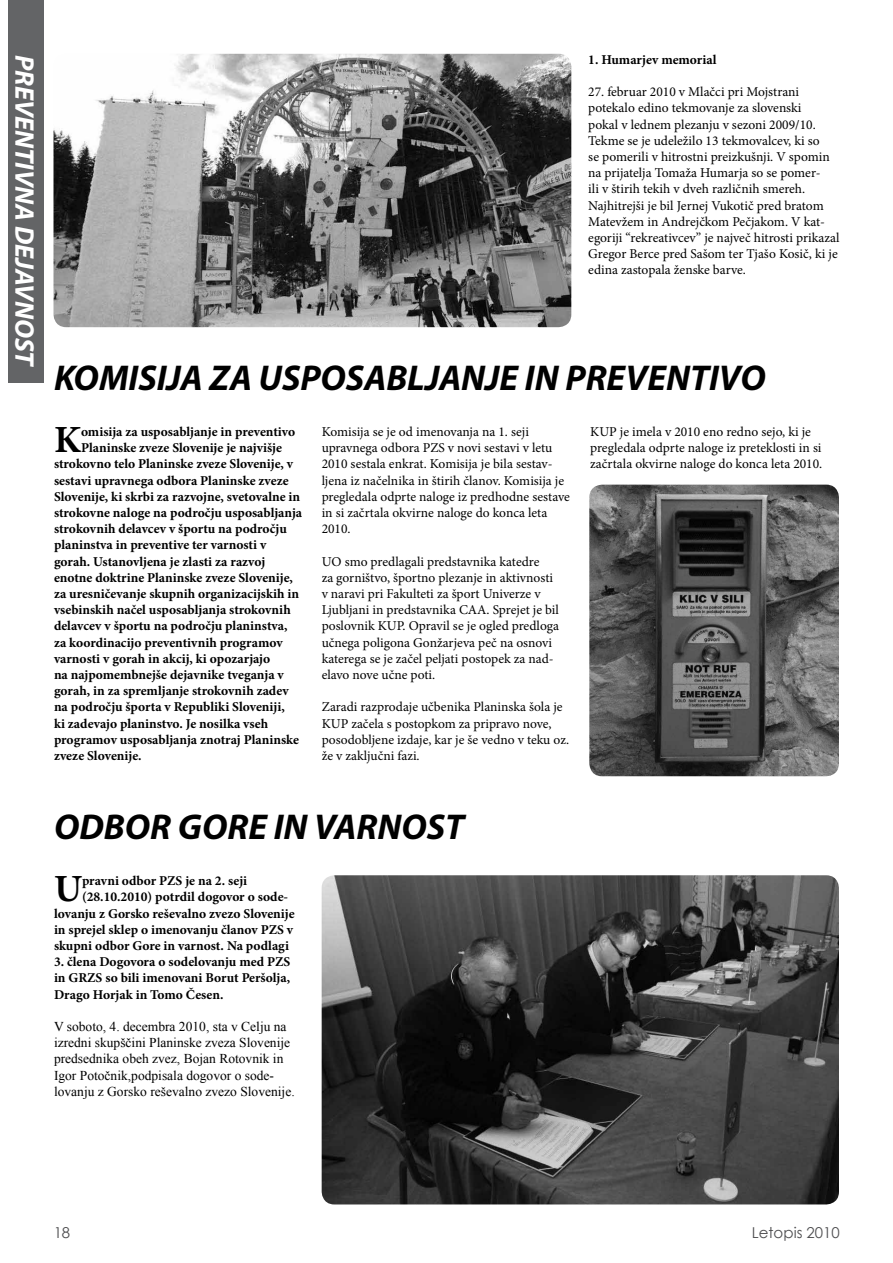
<style>
.page{position:relative;width:893px;height:1263px;background:#fff}
.page>*{position:absolute;margin:0;border:0;box-sizing:border-box;transform-origin:0 0}
.t1{font:700 38.4px "Minion Pro";color:#000}
.t2{font:italic 700 36px "Myriad Pro";color:#000}
.t3{font:italic 700 27px "Myriad Pro";color:#fff}
.t4{font:15px "Century Gothic";color:#4d4d4f}
.t5{font:13.5px/16.2px "Minion Pro";color:#000}
.t6{font:700 13.5px/16.2px "Minion Pro";color:#000;text-align:justify}
.t7{font:13.5px/16.2px "Times New Roman";color:#000}
</style>
<div class="page">
<img style="left:589px;top:485px;width:250px;height:291px">
<img style="left:322px;top:875px;width:517px;height:329px">
<img style="left:53px;top:54px;width:518px;height:273px">
<div style="left:8px;top:0;width:35px;height:383px;background:#636466"></div>
<h3 class="t3" style="left:42px;top:55px;width:314px;rotate:90deg">PREVENTIVNA DEJAVNOST</h3>
<p class="t6" style="left:588px;top:51px;width:130px">1. Humarjev memorial</p>
<p class="t5" style="left:588px;top:84px;width:253px">27. februar 2010 v Mlačci pri Mojstrani potekalo edino tekmovanje za slovenski<br>pokal v lednem plezanju v sezoni 2009/10.<br>Tekme se je udeležilo 13 tekmovalcev, ki so<br>se pomerili v hitrostni preizkušnji. V spomin na prijatelja Tomaža Humarja so se pomer-<br>ili v štirih tekih v dveh različnih smereh.<br>Najhitrejši je bil Jernej Vukotič pred bratom Matevžem in Andrejčkom Pečjakom. V kat&shy;egoriji “rekreativcev” je največ hitrosti prikazal Gregor Berce pred Sašom ter Tjašo Kosič, ki je edina zastopala ženske barve.</p>
<h2 class="t2" style="left:54px;top:355px;width:713px">KOMISIJA ZA USPOSABLJANJE IN PREVENTIVO</h2>
<h1 class="t1" style="left:54px;top:413px;width:29px">K</h1>
<p class="t6" style="left:81px;top:423px;width:216px">omisija za usposabljanje in preventivo</p>
<p class="t5" style="left:322px;top:424px;width:250px">Komisija se je od imenovanja na 1. seji upravnega odbora PZS v novi sestavi v letu 2010 sestala enkrat. Komisija je bila sestav&shy;ljena iz načelnika in štirih članov. Komisija je pregledala odprte naloge iz predhodne sestave in si začrtala okvirne naloge do konca leta 2010.</p>
<p class="t5" style="left:322px;top:553px;width:239px">UO smo predlagali predstavnika katedre<br>za gorništvo, športno plezanje in aktivnosti v naravi pri Fakulteti za šport Univerze v Ljubljani in predstavnika CAA. Sprejet je bil poslovnik KUP. Opravil se je ogled predloga učnega poligona Gonžarjeva peč na osnovi katerega se je začel peljati postopek za nad&shy;elavo nove učne poti.</p>
<p class="t5" style="left:322px;top:699px;width:249px">Zaradi razprodaje učbenika Planinska šola je KUP začela s postopkom za pripravo nove, posodobljene izdaje, kar je še vedno v teku oz. že v zaključni fazi.</p>
<p class="t5" style="left:590px;top:424px;width:234px">KUP je imela v 2010 eno redno sejo, ki je pregledala odprte naloge iz preteklosti in si začrtala okvirne naloge do konca leta 2010.</p>
<p class="t6" style="left:81px;top:440px;width:202px">Planinske zveze Slovenije je najvišje</p>
<p class="t6" style="left:54px;top:456px;width:241px">strokovno telo Planinske zveze Slovenije, v</p>
<p class="t6" style="left:54px;top:472px;width:236px">sestavi upravnega odbora Planinske zveze</p>
<p class="t6" style="left:54px;top:488px;width:248px">Slovenije, ki skrbi za razvojne, svetovalne in</p>
<p class="t6" style="left:54px;top:504px;width:250px">strokovne naloge na področju usposabljanja</p>
<p class="t6" style="left:54px;top:521px;width:234px">strokovnih delavcev v športu na področju</p>
<p class="t6" style="left:54px;top:537px;width:214px">planinstva in preventive ter varnosti v</p>
<p class="t6" style="left:54px;top:553px;width:213px">gorah. Ustanovljena je zlasti za razvoj</p>
<p class="t6" style="left:54px;top:569px;width:240px">enotne doktrine Planinske zveze Slovenije,</p>
<p class="t6" style="left:54px;top:585px;width:247px">za uresničevanje skupnih organizacijskih in</p>
<p class="t6" style="left:54px;top:602px;width:238px">vsebinskih načel usposabljanja strokovnih</p>
<p class="t6" style="left:54px;top:618px;width:235px">delavcev v športu na področju planinstva,</p>
<p class="t6" style="left:54px;top:634px;width:230px">za koordinacijo preventivnih programov</p>
<p class="t6" style="left:54px;top:650px;width:218px">varnosti v gorah in akcij, ki opozarjajo</p>
<p class="t6" style="left:54px;top:666px;width:231px">na najpomembnejše dejavnike tveganja v</p>
<p class="t6" style="left:54px;top:683px;width:236px">gorah, in za spremljanje strokovnih zadev</p>
<p class="t6" style="left:54px;top:699px;width:232px">na področju športa v Republiki Sloveniji,</p>
<p class="t6" style="left:54px;top:715px;width:216px">ki zadevajo planinstvo. Je nosilka vseh</p>
<p class="t6" style="left:54px;top:731px;width:246px">programov usposabljanja znotraj Planinske</p>
<p class="t6" style="left:54px;top:747px;width:89px">zveze Slovenije.</p>
<h2 class="t2" style="left:54px;top:804px;width:412px">ODBOR GORE IN VARNOST</h2>
<h1 class="t1" style="left:54px;top:862px;width:30px">U</h1>
<p class="t6" style="left:82px;top:872px;width:167px">pravni odbor PZS je na 2. seji</p>
<p class="t6" style="left:82px;top:889px;width:208px">(28.10.2010) potrdil dogovor o sode-</p>
<p class="t6" style="left:54px;top:905px;width:242px">lovanju z Gorsko reševalno zvezo Slovenije</p>
<p class="t6" style="left:54px;top:921px;width:241px">in sprejel sklep o imenovanju članov PZS v</p>
<p class="t6" style="left:54px;top:937px;width:237px">skupni odbor Gore in varnost. Na podlagi</p>
<p class="t6" style="left:54px;top:953px;width:238px">3. člena Dogovora o sodelovanju med PZS in GRZS so bili imenovani Borut Peršolja, Drago Horjak in Tomo Česen.</p>
<p class="t7" style="left:54px;top:1018px;width:242px">V soboto, 4. decembra 2010, sta v Celju na izredni skupščini Planinske zveza Slovenije predsednika obeh zvez, Bojan Rotovnik in Igor Potočnik,podpisala dogovor o sode&shy;lovanju z Gorsko reševalno zvezo Slovenije.</p>
<p class="t4" style="left:54px;top:1222px;width:18px">18</p>
<p class="t4" style="left:752px;top:1222px;width:90px">Letopis 2010</p>
</div>
